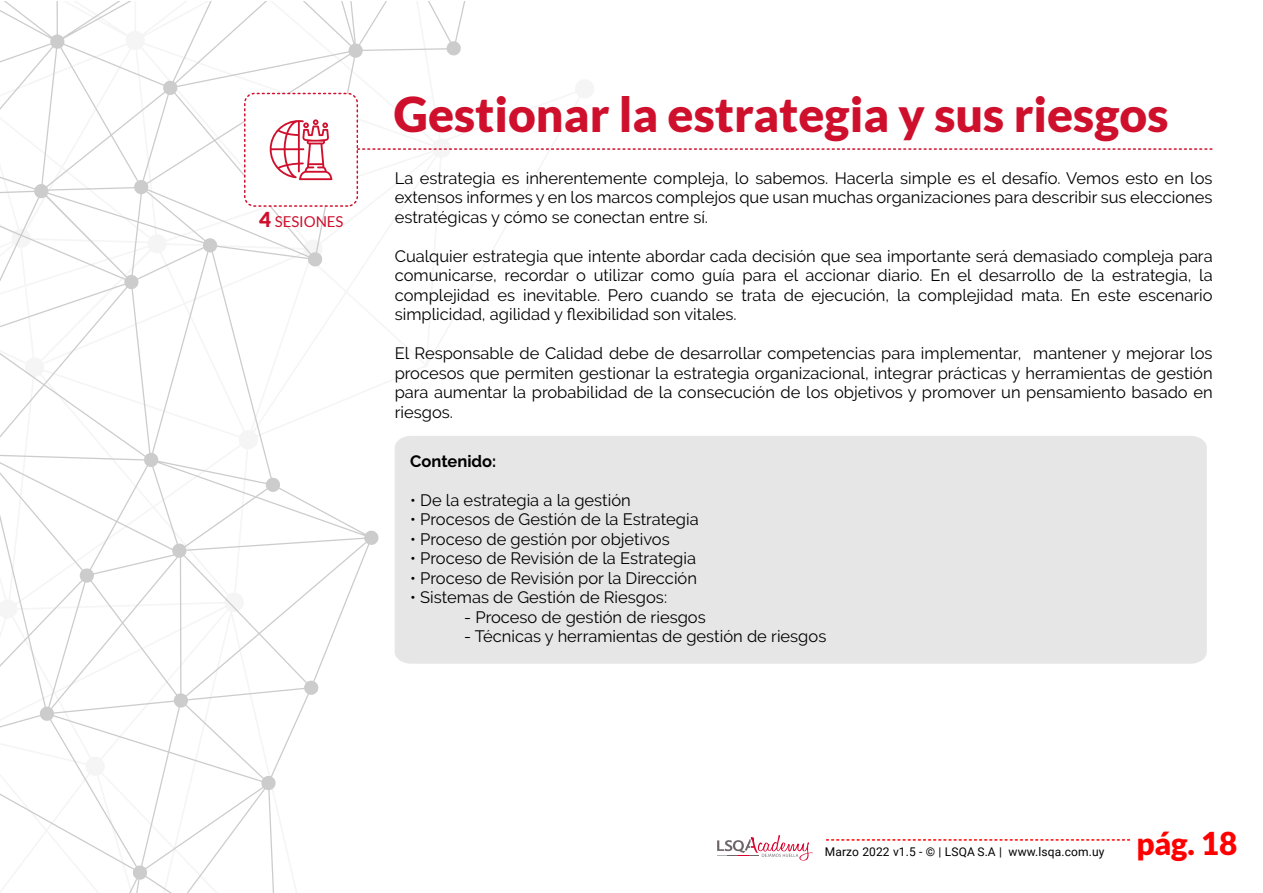
<style>
.page{position:relative;width:1263px;height:893px;background:#fff}
.page>*{position:absolute;margin:0;border:0;box-sizing:border-box;transform-origin:0 0}
.t1{font:900 48px "Lato";color:#cf102d}
.t2{font:900 31.5px "Lato";color:#f00}
.t3{font:16.5px/19.5px "Raleway";color:#000;text-align:justify}
.t4{font:700 16.5px "Raleway";color:#000}
.t5{font:15px "Lato";letter-spacing:-.005em;color:#cf102d}
.t6{font:12px "Roboto";letter-spacing:.01em;color:#020202}
.s1{font-weight:900;font-size:20.55px}
</style>
<div class="page">
<svg style="left:827px;top:839px;width:302px;height:2px"></svg>
<svg style="left:717px;top:835px;width:96px;height:25px"></svg>
<svg style="left:0;top:2px;width:465px;height:891px"></svg>
<svg style="left:285px;top:434px;width:30px;height:30px"></svg>
<svg style="left:30px;top:69px;width:31px;height:31px"></svg>
<svg style="left:81px;top:447px;width:31px;height:31px"></svg>
<svg style="left:130px;top:759px;width:31px;height:31px"></svg>
<svg style="left:119px;top:335px;width:31px;height:31px"></svg>
<div style="left:395px;top:436px;width:812px;height:228px;background:#e6e6e6"></div>
<svg style="left:358px;top:148px;width:855px;height:2px"></svg>
<div style="left:244px;top:93px;width:114px;height:114px;background:#fff;border:2px dashed #cf102d;border-radius:10px"></div>
<svg style="left:270px;top:119px;width:62px;height:61px"></svg>
<p class="t5" style="left:259px;top:215px;width:86px"><span class="s1">4</span> SESIONES</p>
<h1 class="t1" style="left:394px;top:93px;width:776px">Gestionar la estrategia y sus riesgos</h1>
<p class="t3" style="left:395px;top:168px;width:819px">La estrategia es inherentemente compleja, lo sabemos. Hacerla simple es el desafío. Vemos esto en los extensos informes y en los marcos complejos que usan muchas organizaciones para describir sus elecciones estratégicas y cómo se conectan entre sí.</p>
<p class="t3" style="left:395px;top:246px;width:819px">Cualquier estrategia que intente abordar cada decisión que sea importante será demasiado compleja para comunicarse, recordar o utilizar como guía para el accionar diario. En el desarrollo de la estrategia, la complejidad es inevitable. Pero cuando se trata de ejecución, la complejidad mata. En este escenario simplicidad, agilidad y flexibilidad son vitales.</p>
<p class="t3" style="left:395px;top:344px;width:819px">El Responsable de Calidad debe de desarrollar competencias para implementar, mantener y mejorar los procesos que permiten gestionar la estrategia organizacional, integrar prácticas y herramientas de gestión para aumentar la probabilidad de la consecución de los objetivos y promover un pensamiento basado en riesgos.</p>
<p class="t4" style="left:410px;top:451px;width:88px">Contenido:</p>
<p class="t3" style="left:410px;top:490px;width:222px">• De la estrategia a la gestión</p>
<p class="t3" style="left:410px;top:510px;width:290px">• Procesos de Gestión de la Estrategia</p>
<p class="t3" style="left:410px;top:529px;width:261px">• Proceso de gestión por objetivos</p>
<p class="t3" style="left:410px;top:549px;width:287px">• Proceso de Revisión de la Estrategia</p>
<p class="t3" style="left:410px;top:568px;width:288px">• Proceso de Revisión por la Dirección</p>
<p class="t3" style="left:410px;top:588px;width:258px">• Sistemas de Gestión de Riesgos:</p>
<p class="t3" style="left:464px;top:607px;width:243px">- Proceso de gestión de riesgos</p>
<p class="t3" style="left:464px;top:627px;width:364px">- Técnicas y herramientas de gestión de riesgos</p>
<p class="t6" style="left:825px;top:847px;width:281px">Marzo 2022 v1.5 - © | LSQA S.A | www.lsqa.com.uy</p>
<h2 class="t2" style="left:1136px;top:829px;width:102px">pág. 18</h2>
</div>
